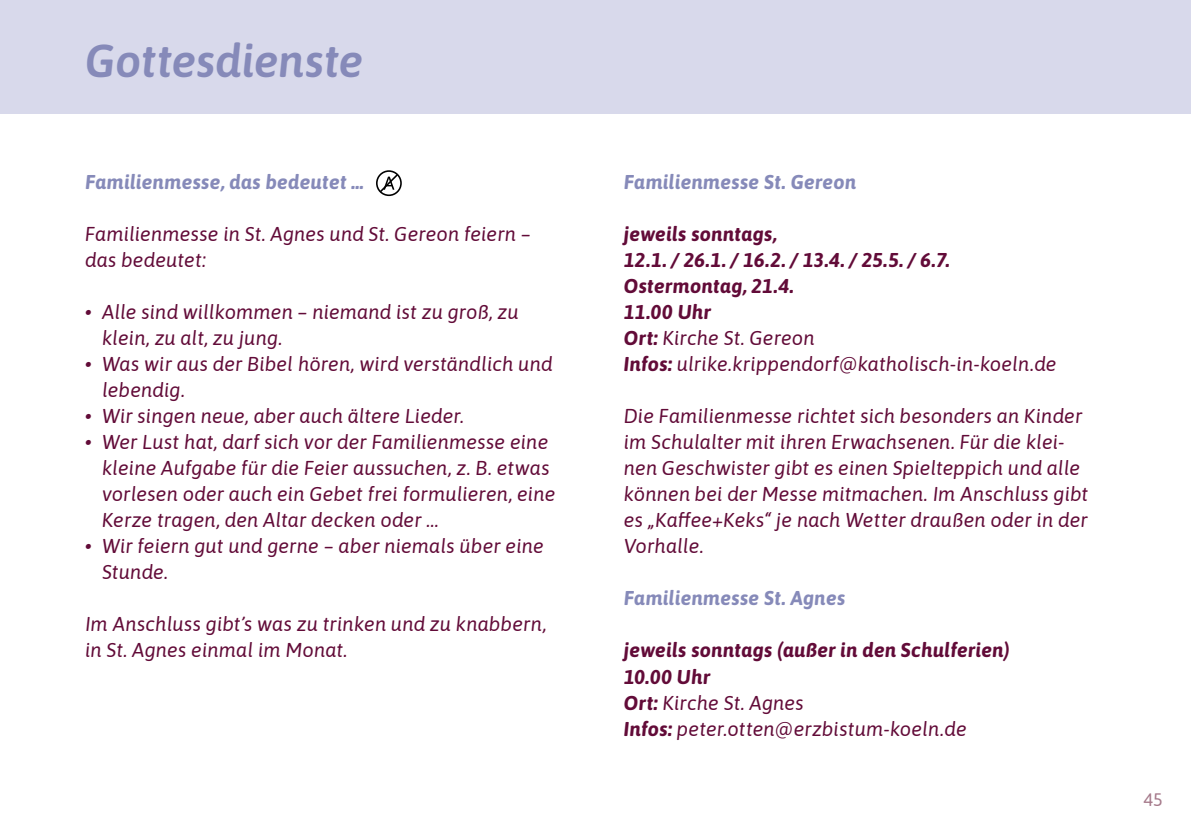
<style>
.page{position:relative;width:1191px;height:840px;background:#fff}
.page>*{position:absolute;margin:0;border:0;box-sizing:border-box;transform-origin:0 0}
.t1{font:italic 600 46px "Asap";color:#868ab9}
.t2{font:italic 20px/26px "Asap";letter-spacing:.005em;color:#620b38}
.t3{font:italic 700 20px/26px "Asap";letter-spacing:.015em;color:#620b38}
.t4{font:italic 700 20px "Asap";letter-spacing:.015em;color:#868ab9}
.t5{font:18px "Asap";color:#a5798a}
.s1{font-weight:400}
</style>
<div class="page">
<div style="left:0;top:0;width:1191px;height:113px;background:#d8d9eb"></div>
<div style="left:376px;top:170px;width:26px;height:26px;border:2px solid #000;border-radius:50%"></div>
<svg style="left:378px;top:172px;width:21px;height:22px"></svg>
<h1 class="t1" style="left:85px;top:30px;width:280px">Gottesdienste</h1>
<p class="t4" style="left:85px;top:168px;width:280px">Familienmesse, das bedeutet …</p>
<p class="t2" style="left:85px;top:220px;width:447px">Familienmesse in St. Agnes und St. Gereon feiern – das bedeutet:</p>
<p class="t2" style="left:102px;top:298px;width:418px;text-indent:-17px">• Alle sind willkommen – niemand ist zu groß, zu klein, zu alt, zu jung.</p>
<p class="t2" style="left:102px;top:350px;width:452px;text-indent:-17px">• Was wir aus der Bibel hören, wird verständlich und lebendig.</p>
<p class="t2" style="left:85px;top:402px;width:380px">• Wir singen neue, aber auch ältere Lieder.</p>
<p class="t2" style="left:102px;top:428px;width:455px;text-indent:-17px">• Wer Lust hat, darf sich vor der Familienmesse eine kleine Aufgabe für die Feier aussuchen, z. B. etwas vorlesen oder auch ein Gebet frei formulieren, eine Kerze tragen, den Altar decken oder …</p>
<p class="t2" style="left:102px;top:532px;width:443px;text-indent:-17px">• Wir feiern gut und gerne – aber niemals über eine<br>Stunde.</p>
<p class="t2" style="left:85px;top:610px;width:463px">Im Anschluss gibtʼs was zu trinken und zu knabbern, in St. Agnes einmal im Monat.</p>
<p class="t4" style="left:624px;top:168px;width:234px">Familienmesse St. Gereon</p>
<p class="t3" style="left:624px;top:220px;width:434px">jeweils sonntags,<br>12.1. / 26.1. / 16.2. / 13.4. / 25.5. / 6.7.<br>Ostermontag, 21.4.<br>11.00 Uhr<br>Ort: <span class="s1">Kirche St. Gereon<br></span>Infos: <span class="s1">ulrike.krippendorf@katholisch-in-koeln.de</span></p>
<p class="t2" style="left:624px;top:402px;width:466px">Die Familienmesse richtet sich besonders an Kinder im Schulalter mit ihren Erwachsenen. Für die klei&shy;nen Geschwister gibt es einen Spielteppich und alle können bei der Messe mitmachen. Im Anschluss gibt es „Kaffee+Keks“ je nach Wetter draußen oder in der Vorhalle.</p>
<p class="t4" style="left:624px;top:584px;width:223px">Familienmesse St. Agnes</p>
<p class="t3" style="left:624px;top:636px;width:387px">jeweils sonntags (außer in den Schulferien)<br>10.00 Uhr<br>Ort: <span class="s1">Kirche St. Agnes<br></span>Infos: <span class="s1">peter.otten@erzbistum-koeln.de</span></p>
<p class="t5" style="left:1143px;top:786px;width:21px">45</p>
</div>
